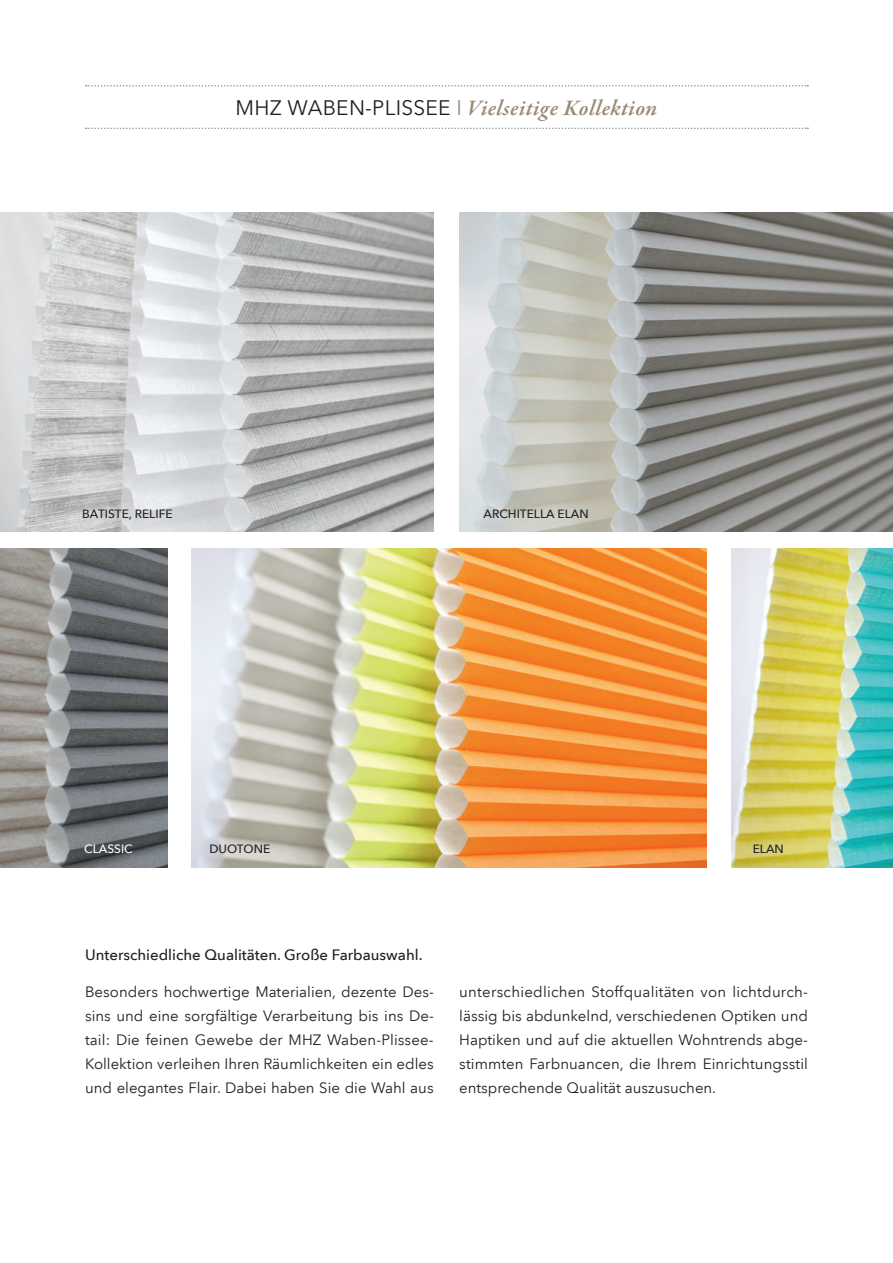
<style>
.page{position:relative;width:893px;height:1263px;background:#fff}
.page>*{position:absolute;margin:0;border:0;box-sizing:border-box;transform-origin:0 0}
.t1{font:italic 600 22.5px "Garamond Premr Pro";letter-spacing:.015em;color:#998a75}
.t2{font:15px/24px "Avenir Next LT Com";color:#231f20;text-align:justify}
.t3{font:500 15px "Avenir Next LT Com";color:#231f20}
.t4{font:500 12px "Avenir Next LT Com";color:#231f20}
.t5{font:500 12px "Avenir Next LT Com";color:#fff}
.s1{font-family:"Avenir Next LT Com";font-weight:400;font-style:normal;font-size:21px;color:#231f20}
.s2{font-family:"Avenir Next LT Com";font-weight:400;font-style:normal;font-size:21px}
</style>
<div class="page">
<img style="left:0;top:213px;width:434px;height:318px">
<img style="left:459px;top:213px;width:434px;height:318px">
<img style="left:732px;top:548px;width:161px;height:319px">
<img style="left:191px;top:549px;width:515px;height:318px">
<img style="left:0;top:549px;width:168px;height:318px">
<svg style="left:86px;top:85px;width:722px;height:2px"></svg>
<svg style="left:86px;top:128px;width:722px;height:1px"></svg>
<h1 class="t1" style="left:236px;top:94px;width:423px"><span class="s1">MHZ WABEN-PLISSEE</span> <span class="s2">I</span> Vielseitige Kollektion</h1>
<p class="t4" style="left:82px;top:507px;width:92px">BATISTE, RELIFE</p>
<p class="t4" style="left:483px;top:507px;width:107px">ARCHITELLA ELAN</p>
<p class="t5" style="left:84px;top:842px;width:50px">CLASSIC</p>
<p class="t4" style="left:209px;top:842px;width:62px">DUOTONE</p>
<p class="t4" style="left:753px;top:842px;width:33px">ELAN</p>
<p class="t3" style="left:85px;top:945px;width:339px">Unterschiedliche Qualitäten. Große Farbauswahl.</p>
<p class="t2" style="left:85px;top:980px;width:350px">Besonders hochwertige Materialien, dezente Des&shy;sins und eine sorgfältige Verarbeitung bis ins De&shy;tail: Die feinen Gewebe der MHZ Waben-Plissee-Kollektion verleihen Ihren Räumlichkeiten ein edles und elegantes Flair. Dabei haben Sie die Wahl aus</p>
<p class="t2" style="left:459px;top:980px;width:350px">unterschiedlichen Stoffqualitäten von lichtdurch&shy;lässig bis abdunkelnd, verschiedenen Optiken und Haptiken und auf die aktuellen Wohntrends abge&shy;stimmten Farbnuancen, die Ihrem Einrichtungsstil entsprechende Qualität auszusuchen.</p>
</div>
